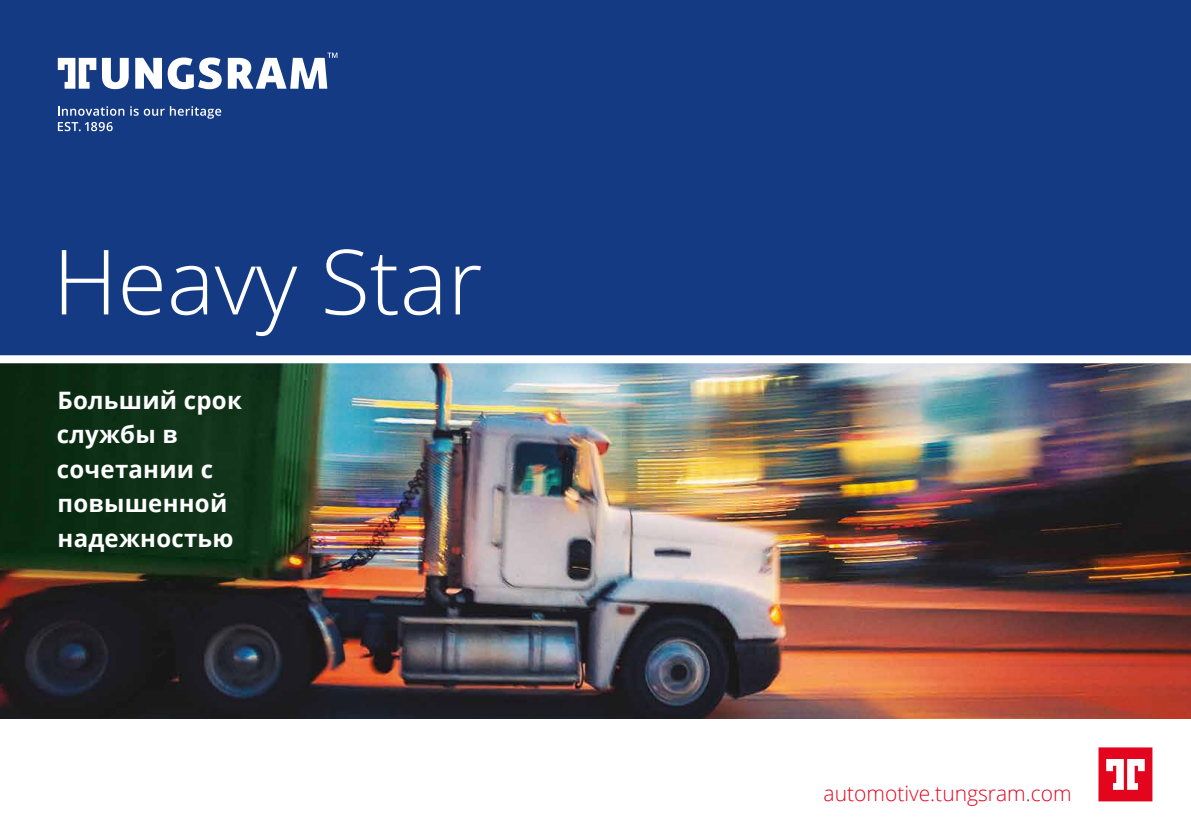
<style>
.page{position:relative;width:1191px;height:840px;background:#fff}
.page>*{position:absolute;margin:0;border:0;box-sizing:border-box;transform-origin:0 0}
.t1{font:300 90px "Open Sans";color:#fff}
.t2{font:700 24px/34.4px "Open Sans";letter-spacing:.01em;color:#fff}
.t3{font:300 21px "Open Sans";color:#e3051f}
</style>
<div class="page">
<img style="left:0;top:363px;width:1191px;height:355px">
<div style="left:0;top:0;width:1191px;height:359px;background:#143a84"></div>
<svg style="left:58px;top:106px;width:66px;height:10px"></svg>
<svg style="left:130px;top:106px;width:91px;height:13px"></svg>
<svg style="left:58px;top:122px;width:55px;height:9px"></svg>
<svg style="left:102px;top:58px;width:27px;height:31px"></svg>
<svg style="left:135px;top:58px;width:27px;height:31px"></svg>
<svg style="left:168px;top:57px;width:54px;height:32px"></svg>
<svg style="left:228px;top:53px;width:109px;height:36px"></svg>
<svg style="left:58px;top:58px;width:38px;height:31px"></svg>
<svg style="left:1098px;top:747px;width:54px;height:54px"></svg>
<div style="left:0;top:355px;width:1191px;height:8px;background:#fff"></div>
<h1 class="t1" style="left:53px;top:220px;width:431px">Heavy Star</h1>
<p class="t2" style="left:57px;top:382px;width:186px">Больший срок службы в сочетании с повышенной надежностью</p>
<p class="t3" style="left:823px;top:778px;width:249px">automotive.tungsram.com</p>
</div>
